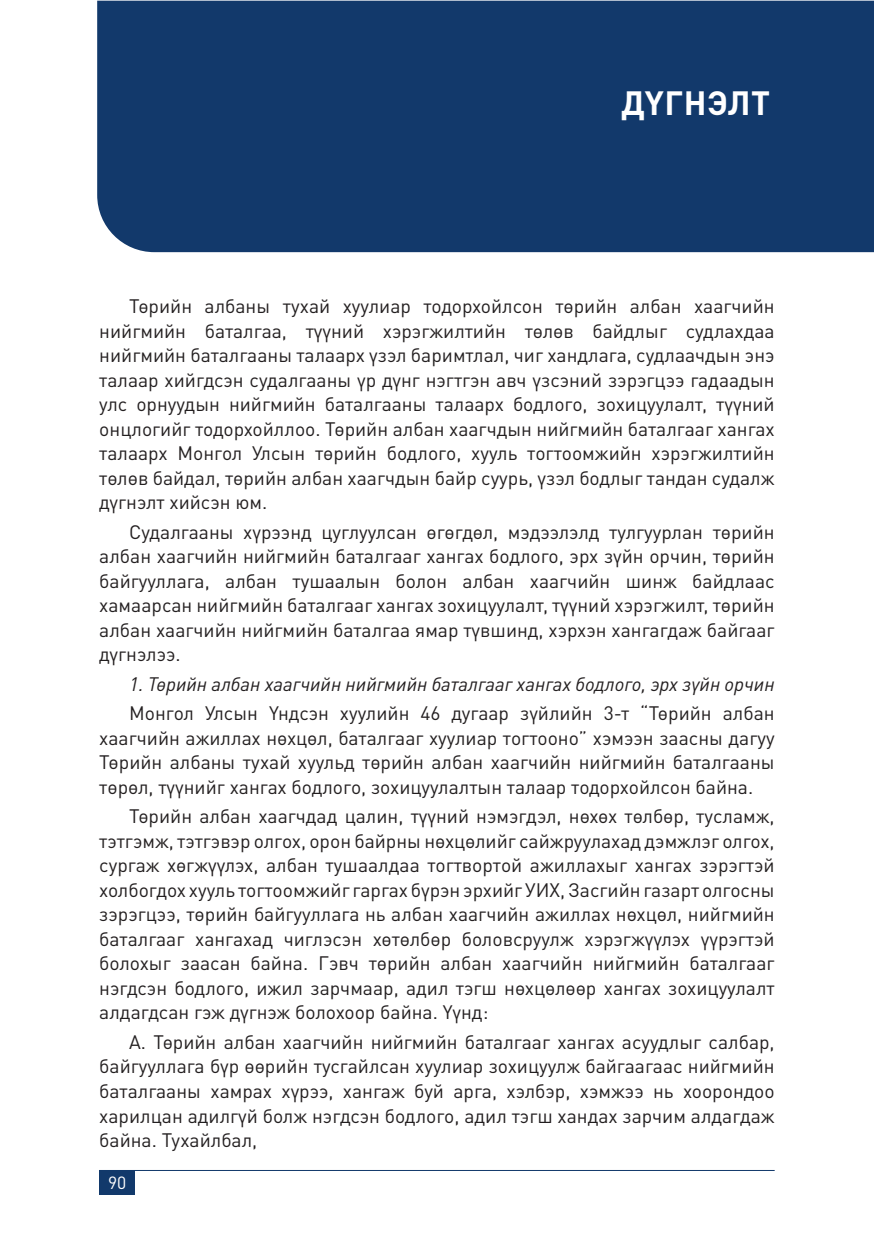
<style>
.page{position:relative;width:874px;height:1241px;background:#fff}
.page>*{position:absolute;margin:0;border:0;box-sizing:border-box;transform-origin:0 0}
.t1{font:700 33.25px "DIN Pro";letter-spacing:.02em;color:#fff}
.t2{font:19.25px/24.5px "DIN Pro";color:#231f20;text-align:justify}
.t3{font:italic 19.25px "DIN Pro";color:#231f20}
.t4{font:17.5px "DIN Pro";color:#fff}
</style>
<div class="page">
<div style="left:99px;top:1170px;width:36px;height:25px;background:#12396b"></div>
<hr style="left:99px;top:1169px;width:675px;height:1px;background:#12396b">
<div style="left:97px;top:1px;width:776px;height:251px;background:#12396b"></div>
<p class="t1" style="left:621px;top:75px;width:150px">ДҮГНЭЛТ</p>
<p class="t2" style="left:99px;top:292px;width:676px;text-indent:30px">Төрийн албаны тухай хуулиар тодорхойлсон төрийн албан хаагчийн нийгмийн баталгаа, түүний хэрэгжилтийн төлөв байдлыг судлахдаа нийгмийн баталгааны талаарх үзэл баримтлал, чиг хандлага, судлаачдын энэ талаар хийгдсэн судалгааны үр дүнг нэгтгэн авч үзсэний зэрэгцээ гадаадын улс орнуудын нийгмийн баталгааны талаарх бодлого, зохицуулалт, түүний онцлогийг тодорхойллоо. Төрийн албан хаагчдын нийгмийн баталгааг хангах талаарх Монгол Улсын төрийн бодлого, хууль тогтоомжийн хэрэгжилтийн төлөв байдал, төрийн албан хаагчдын байр суурь, үзэл бодлыг тандан судалж дүгнэлт хийсэн юм.</p>
<p class="t2" style="left:99px;top:517px;width:676px;text-indent:30px">Судалгааны хүрээнд цуглуулсан өгөгдөл, мэдээлэлд тулгуурлан төрийн албан хаагчийн нийгмийн баталгааг хангах бодлого, эрх зүйн орчин, төрийн байгууллага, албан тушаалын болон албан хаагчийн шинж байдлаас хамаарсан нийгмийн баталгааг хангах зохицуулалт, түүний хэрэгжилт, төрийн албан хаагчийн нийгмийн баталгаа ямар түвшинд, хэрхэн хангагдаж байгааг дүгнэлээ.</p>
<p class="t3" style="left:129px;top:668px;width:646px">1. Төрийн албан хаагчийн нийгмийн баталгааг хангах бодлого, эрх зүйн орчин</p>
<p class="t2" style="left:99px;top:699px;width:676px;text-indent:30px">Монгол Улсын Үндсэн хуулийн 46 дугаар зүйлийн 3-т “Төрийн албан хаагчийн ажиллах нөхцөл, баталгааг хуулиар тогтооно” хэмээн заасны дагуу Төрийн албаны тухай хуульд төрийн албан хаагчийн нийгмийн баталгааны төрөл, түүнийг хангах бодлого, зохицуулалтын талаар тодорхойлсон байна.</p>
<p class="t2" style="left:99px;top:802px;width:676px;text-indent:30px">Төрийн албан хаагчдад цалин, түүний нэмэгдэл, нөхөх төлбөр, тусламж, тэтгэмж, тэтгэвэр олгох, орон байрны нөхцөлийг сайжруулахад дэмжлэг олгох, сургаж хөгжүүлэх, албан тушаалдаа тогтвортой ажиллахыг хангах зэрэгтэй холбогдох хууль тогтоомжийг гаргах бүрэн эрхийг УИХ, Засгийн газарт олгосны зэрэгцээ, төрийн байгууллага нь албан хаагчийн ажиллах нөхцөл, нийгмийн баталгааг хангахад чиглэсэн хөтөлбөр боловсруулж хэрэгжүүлэх үүрэгтэй болохыг заасан байна. Гэвч төрийн албан хаагчийн нийгмийн баталгааг нэгдсэн бодлого, ижил зарчмаар, адил тэгш нөхцөлөөр хангах зохицуулалт алдагдсан гэж дүгнэж болохоор байна. Үүнд:</p>
<p class="t2" style="left:99px;top:1027px;width:676px;text-indent:30px">А. Төрийн албан хаагчийн нийгмийн баталгааг хангах асуудлыг салбар, байгууллага бүр өөрийн тусгайлсан хуулиар зохицуулж байгаагаас нийгмийн баталгааны хамрах хүрээ, хангаж буй арга, хэлбэр, хэмжээ нь хоорондоо харилцан адилгүй болж нэгдсэн бодлого, адил тэгш хандах зарчим алдагдаж байна. Тухайлбал,</p>
<p class="t4" style="left:108px;top:1168px;width:20px">90</p>
</div>
